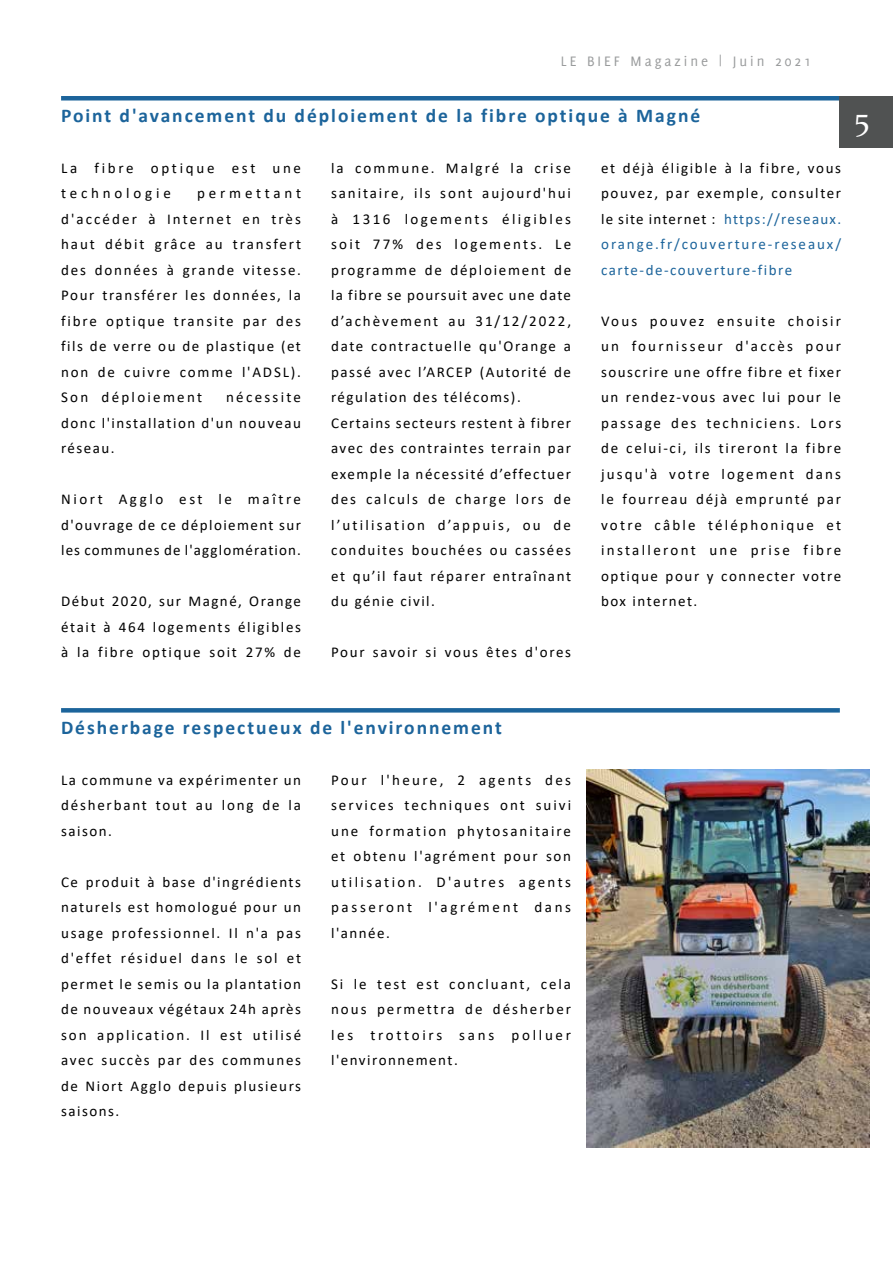
<style>
.page{position:relative;width:893px;height:1263px;background:#fff}
.page>*{position:absolute;margin:0;border:0;box-sizing:border-box;transform-origin:0 0}
.t1{font:30px "November Medium Normal";color:#fff}
.t2{font:700 19.5px "Calibri";letter-spacing:.1em;color:#1c649b}
.t3{font:15px/25.5px "Calibri";letter-spacing:.11em;color:#000;text-align:justify}
.t4{font:15px/25.5px "Calibri";letter-spacing:.11em;color:#1c649b;text-align:justify}
.t5{font:15px/25.5px "Calibri";letter-spacing:.185em;color:#000}
.t6{font:15px "Delicious";letter-spacing:.2em;color:#999b9c}
.s1{color:#000}
</style>
<div class="page">
<div style="left:61px;top:708px;width:779px;height:5px;background:#1c649b"></div>
<div style="left:61px;top:96px;width:779px;height:5px;background:#1c649b"></div>
<img style="left:586px;top:770px;width:283px;height:377px">
<div style="left:840px;top:96px;width:53px;height:51px;background:#505252"></div>
<p class="t6" style="left:561px;top:53px;width:252px">LE BIEF Magazine | Juin 2021</p>
<h2 class="t2" style="left:61px;top:101px;width:641px">Point d'avancement du déploiement de la fibre optique à Magné</h2>
<p class="t5" style="left:61px;top:154px;width:242px">La fibre optique est une technologie</p>
<p class="t3" style="left:331px;top:154px;width:242px;text-align:left">la commune. Malgré la crise sanitaire, ils sont aujourd'hui à 1316 logements éligibles soit 77% des logements. Le programme de déploiement de la fibre se poursuit avec une date d’achèvement au 31/12/2022, date contractuelle qu'Orange a passé avec l’ARCEP (Autorité de régulation des télécoms).<br>Certains secteurs restent à fibrer avec des contraintes terrain par exemple la nécessité d’effectuer des calculs de charge lors de l’utilisation d’appuis, ou de conduites bouchées ou cassées et qu’il faut réparer entraînant du génie civil.</p>
<p class="t3" style="left:331px;top:639px;width:242px">Pour savoir si vous êtes d'ores</p>
<p class="t4" style="left:601px;top:154px;width:242px"><span class="s1">et déjà éligible à la fibre, vous pouvez, par exemple, consulter le site internet :</span> https://reseaux. orange.fr/couverture-reseaux/ carte-de-couverture-fibre</p>
<p class="t3" style="left:61px;top:180px;width:241px;text-indent:136px">permettant d'accéder à Internet en très haut débit grâce au transfert des données à grande vitesse.<br>Pour transférer les données, la fibre optique transite par des fils de verre ou de plastique (et non de cuivre comme l'ADSL).<br>Son déploiement</p>
<p class="t3" style="left:601px;top:307px;width:242px">Vous pouvez ensuite choisir un fournisseur d'accès pour souscrire une offre fibre et fixer un rendez-vous avec lui pour le passage des techniciens. Lors de celui-ci, ils tireront la fibre jusqu'à votre logement dans le fourreau déjà emprunté par votre câble téléphonique et installeront une prise fibre optique pour y connecter votre box internet.</p>
<p class="t3" style="left:61px;top:384px;width:242px;text-indent:165px">nécessite donc l'installation d'un nouveau réseau.</p>
<p class="t3" style="left:61px;top:486px;width:242px">Niort Agglo est le maître d'ouvrage de ce déploiement sur les communes de l'agglomération.</p>
<p class="t3" style="left:61px;top:588px;width:242px">Début 2020, sur Magné, Orange était à 464 logements éligibles à la fibre optique soit 27% de</p>
<h1 class="t1" style="left:855px;top:109px;width:17px">5</h1>
<h2 class="t2" style="left:61px;top:713px;width:442px">Désherbage respectueux de l'environnement</h2>
<p class="t3" style="left:61px;top:766px;width:242px">La commune va expérimenter un désherbant tout au long de la saison.</p>
<p class="t3" style="left:331px;top:766px;width:242px">Pour l'heure, 2 agents des services techniques ont suivi une formation phytosanitaire et obtenu l'agrément pour son utilisation. D'autres agents passeront l'agrément dans l'année.</p>
<p class="t3" style="left:61px;top:868px;width:242px">Ce produit à base d'ingrédients naturels est homologué pour un usage professionnel. Il n'a pas d'effet résiduel dans le sol et permet le semis ou la plantation de nouveaux végétaux 24h après son application. Il est utilisé avec succès par des communes de Niort Agglo depuis plusieurs saisons.</p>
<p class="t3" style="left:331px;top:970px;width:242px">Si le test est concluant, cela nous permettra de désherber les trottoirs sans polluer l'environnement.</p>
</div>
